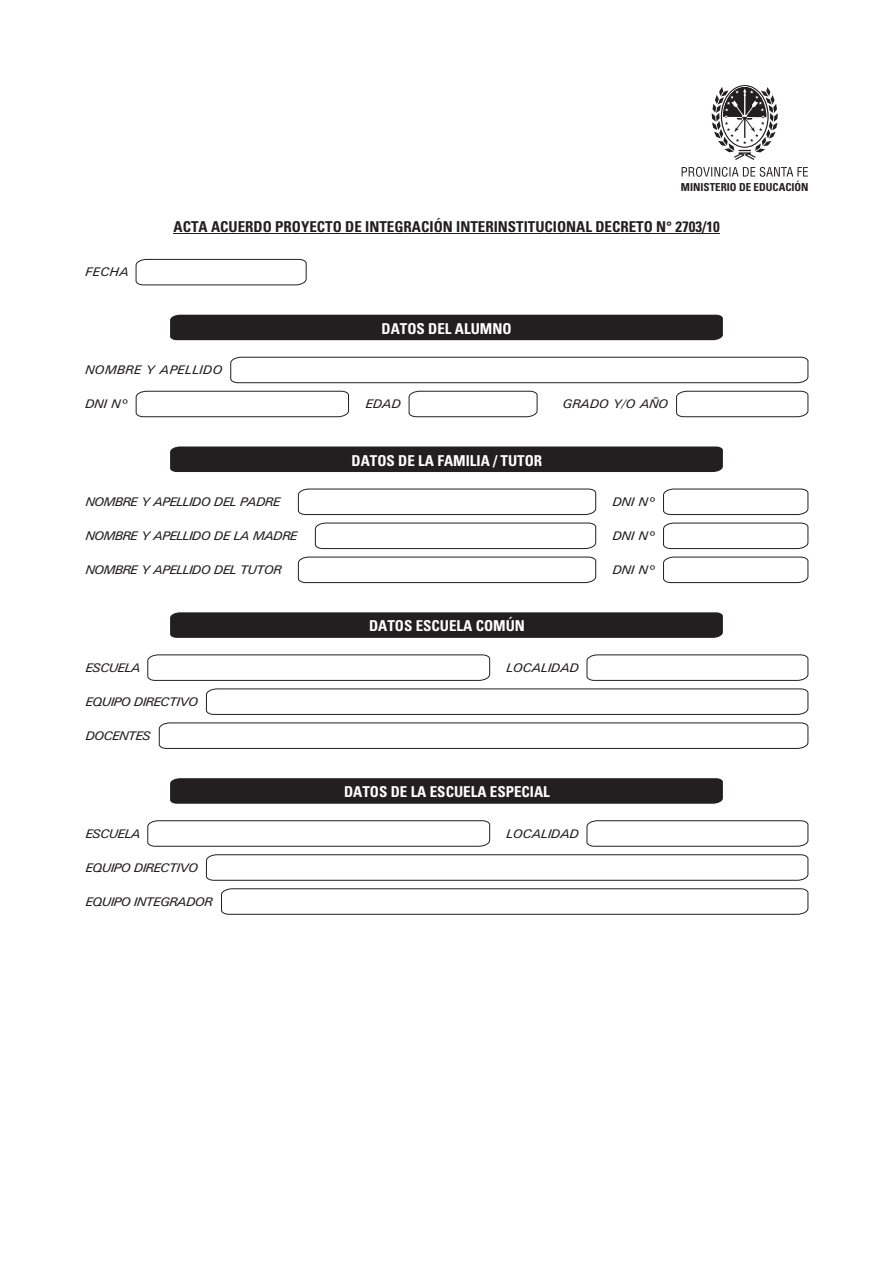
<style>
.page{position:relative;width:893px;height:1263px;background:#fff}
.page>*{position:absolute;margin:0;border:0;box-sizing:border-box;transform-origin:0 0}
.t1{font:700 condensed 15px "Univers";color:#fff}
.t2{font:700 condensed 15px "Univers";color:#231f20}
.t3{font:italic 12.45px "Univers";letter-spacing:-.06em;color:#231f20;scale:1.07 1}
.t4{font:italic 12.45px "Univers";letter-spacing:-.035em;color:#231f20;scale:1.07 1}
.t5{font:italic 12.45px "Univers";color:#231f20;scale:1.07 1}
.t6{font:700 condensed 10.95px "Univers";color:#231f20}
</style>
<div class="page">
<svg style="left:136px;top:259px;width:170px;height:26px"></svg>
<svg style="left:230px;top:357px;width:578px;height:26px"></svg>
<svg style="left:298px;top:489px;width:298px;height:26px"></svg>
<svg style="left:147px;top:654px;width:343px;height:27px"></svg>
<svg style="left:147px;top:820px;width:343px;height:26px"></svg>
<svg style="left:315px;top:523px;width:281px;height:26px"></svg>
<svg style="left:206px;top:688px;width:602px;height:27px"></svg>
<svg style="left:206px;top:854px;width:602px;height:26px"></svg>
<svg style="left:159px;top:723px;width:649px;height:26px"></svg>
<svg style="left:221px;top:888px;width:587px;height:26px"></svg>
<svg style="left:298px;top:557px;width:298px;height:26px"></svg>
<div style="left:170px;top:315px;width:553px;height:25px;background:#231f20"></div>
<svg style="left:682px;top:167px;width:126px;height:10px"></svg>
<svg style="left:712px;top:85px;width:66px;height:75px"></svg>
<hr style="left:174px;top:233px;width:546px;height:1px;background:#231f20">
<svg style="left:136px;top:391px;width:213px;height:26px"></svg>
<svg style="left:409px;top:391px;width:128px;height:26px"></svg>
<svg style="left:676px;top:391px;width:132px;height:26px"></svg>
<div style="left:170px;top:446px;width:553px;height:26px;background:#231f20"></div>
<svg style="left:170px;top:612px;width:553px;height:26px;background:#272324"></svg>
<svg style="left:170px;top:778px;width:553px;height:26px;background:#272324"></svg>
<svg style="left:663px;top:489px;width:145px;height:26px"></svg>
<svg style="left:587px;top:654px;width:221px;height:27px"></svg>
<svg style="left:587px;top:820px;width:221px;height:26px"></svg>
<svg style="left:663px;top:523px;width:145px;height:26px"></svg>
<svg style="left:663px;top:557px;width:145px;height:26px"></svg>
<p class="t3" style="left:85px;top:268px;width:43px">FECHA</p>
<p class="t6" style="left:681px;top:181px;width:129px">MINISTERIO DE EDUCACIÓN</p>
<p class="t2" style="left:174px;top:218px;width:548px">ACTA ACUERDO PROYECTO DE INTEGRACIÓN INTERINSTITUCIONAL DECRETO N° 2703/10</p>
<p class="t1" style="left:382px;top:320px;width:131px">DATOS DEL ALUMNO</p>
<p class="t5" style="left:85px;top:366px;width:130px">NOMBRE Y APELLIDO</p>
<p class="t3" style="left:85px;top:400px;width:42px">DNI N°</p>
<p class="t3" style="left:366px;top:400px;width:35px">EDAD</p>
<p class="t4" style="left:563px;top:400px;width:100px">GRADO Y/O AÑO</p>
<p class="t3" style="left:85px;top:497px;width:184px">NOMBRE Y APELLIDO DEL PADRE</p>
<p class="t3" style="left:85px;top:531px;width:200px">NOMBRE Y APELLIDO DE LA MADRE</p>
<p class="t3" style="left:85px;top:565px;width:185px">NOMBRE Y APELLIDO DEL TUTOR</p>
<p class="t3" style="left:85px;top:663px;width:53px">ESCUELA</p>
<p class="t3" style="left:85px;top:697px;width:107px">EQUIPO DIRECTIVO</p>
<p class="t3" style="left:85px;top:731px;width:63px">DOCENTES</p>
<p class="t3" style="left:85px;top:829px;width:53px">ESCUELA</p>
<p class="t3" style="left:85px;top:863px;width:107px">EQUIPO DIRECTIVO</p>
<p class="t3" style="left:85px;top:897px;width:121px">EQUIPO INTEGRADOR</p>
<p class="t1" style="left:351px;top:452px;width:192px">DATOS DE LA FAMILIA / TUTOR</p>
<p class="t1" style="left:369px;top:618px;width:157px">DATOS ESCUELA COMÚN</p>
<p class="t4" style="left:506px;top:663px;width:70px">LOCALIDAD</p>
<p class="t3" style="left:612px;top:498px;width:42px">DNI N°</p>
<p class="t3" style="left:612px;top:532px;width:42px">DNI N°</p>
<p class="t3" style="left:612px;top:566px;width:42px">DNI N°</p>
<p class="t1" style="left:344px;top:784px;width:207px">DATOS DE LA ESCUELA ESPECIAL</p>
<p class="t4" style="left:506px;top:829px;width:70px">LOCALIDAD</p>
</div>
